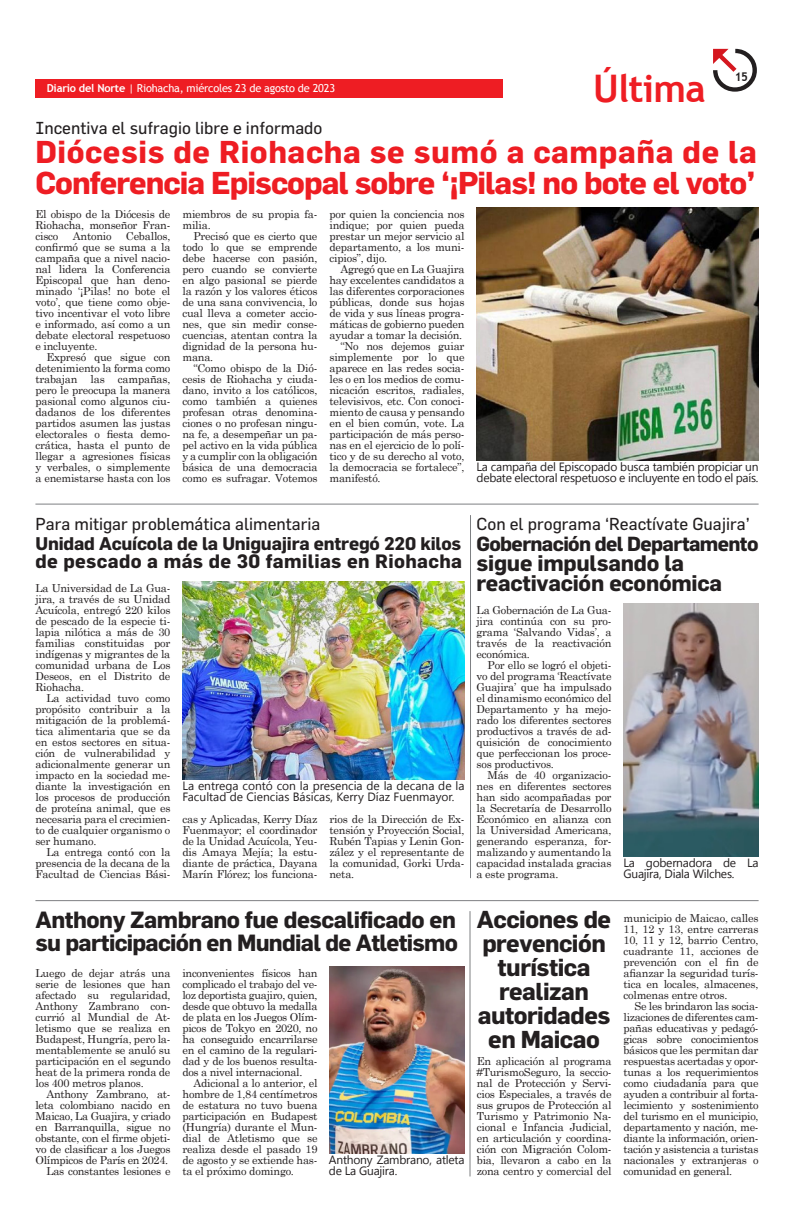
<style>
.page{position:relative;width:794px;height:1219px;background:#fff}
.page>*{position:absolute;margin:0;border:0;box-sizing:border-box;transform-origin:0 0}
.Texto_capitular{font:700 38px "Trebuchet MS";letter-spacing:-.02em;color:#ee1d23}
.Título_medio_34pt{font:700 31px/31px "Flama";letter-spacing:-.03em;color:#ee1d23}
.Titulo_Una_Col_22pt{font:700 24px/24px "Flama";letter-spacing:-.02em;color:#231f20;text-align:center}
.Titulo_Medio_30Pt{font:700 23px/23px "Flama";letter-spacing:-.02em;color:#231f20}
.Título_medio_22pt{font:700 22px/20px "Flama";letter-spacing:-.01em;color:#231f20}
.Título_medio_22pt-2{font:700 20px "Flama";letter-spacing:-.03em;color:#231f20}
.Título_medio_22pt-3{font:700 19px "Flama";letter-spacing:.02em;color:#231f20}
.Título_medio_22pt-4{font:700 18px "Flama";letter-spacing:-.01em;color:#231f20}
.Antetitulo{font:17px "Flama";color:#231f20}
.Pié_de_foto{font:12px/11px "Segoe UI";letter-spacing:-.02em;color:#231f20}
.Pié_de_foto-2{font:12px/11px "Segoe UI";color:#231f20}
.Texto_capitular-2{font:700 12px "Trebuchet MS";color:#231f20}
.Texto{font:11px/11px "Century Schoolbook";letter-spacing:-.02em;color:#231f20;text-align:justify}
.Texto_sin_sangrias{font:11px/11px "Century Schoolbook";letter-spacing:-.02em;color:#231f20;text-align:justify}
.Texto-2{font:11px "Trebuchet MS";letter-spacing:-.02em;color:#fff}
.s1{font-weight:700}
</style>
<div class="page">
<svg style="left:713px;top:49px;width:44px;height:43px"></svg>
<div style="left:35px;top:79px;width:468px;height:18px;background:#ee1d23"></div>
<img style="left:476px;top:207px;width:282px;height:253px">
<hr style="left:35px;top:504px;width:723px;height:1px;background:#7e8083">
<hr style="left:35px;top:900px;width:723px;height:1px;background:#7e8083">
<img style="left:182px;top:581px;width:282px;height:198px">
<hr style="left:470px;top:515px;width:1px;height:363px;background:#7e8083">
<img style="left:623px;top:603px;width:135px;height:253px">
<img style="left:329px;top:966px;width:135px;height:187px">
<hr style="left:469px;top:911px;width:1px;height:265px;background:#7e8083">
<p class="Texto-2" style="left:47px;top:81px;width:290px"><span class="s1">Diario del Norte</span> | Riohacha, miércoles 23 de agosto de 2023</p>
<p class="Antetitulo" style="left:35px;top:118px;width:288px">Incentiva el sufragio libre e informado</p>
<p class="Texto_capitular" style="left:593px;top:65px;width:114px">Última</p>
<p class="Texto_capitular-2" style="left:734px;top:69px;width:15px">15</p>
<p class="Título_medio_34pt" style="left:35px;top:136px;width:723px">Diócesis de Riohacha se sumó a campaña de la<br>Conferencia Episcopal sobre ‘¡Pilas! no bote el voto’</p>
<p class="Texto_sin_sangrias" style="left:35px;top:208px;width:136px">El obispo de la Diócesis de Riohacha, monseñor Fran&shy;cisco</p>
<p class="Texto_sin_sangrias" style="left:35px;top:230px;width:136px;text-indent:90px">Ceballos, confirmó que se suma a la campaña que a nivel nacio&shy;nal lidera la Conferencia Episcopal que han deno&shy;minado ‘¡Pilas! no bote el voto’, que tiene como obje&shy;tivo incentivar el voto libre e informado, así como a un debate electoral respetuoso e incluyente.</p>
<p class="Texto" style="left:35px;top:351px;width:136px;text-indent:11px">Expresó que sigue con detenimiento la forma como trabajan las campañas, pero le preocupa la manera pasional como algunos ciu&shy;dadanos de los diferentes partidos asumen las justas electorales o fiesta demo&shy;crática, hasta el punto de llegar a agresiones físicas y verbales, o simplemente a enemistarse hasta con los</p>
<p class="Texto_sin_sangrias" style="left:73px;top:230px;width:40px">Antonio</p>
<p class="Texto" style="left:182px;top:208px;width:136px">miembros de su propia fa&shy;milia.</p>
<p class="Texto" style="left:182px;top:230px;width:136px;text-indent:11px">Precisó que es cierto que todo lo que se emprende debe hacerse con pasión, pero cuando se convierte en algo pasional se pierde la razón y los valores éticos de una sana convivencia, lo cual lleva a cometer accio&shy;nes, que sin medir conse&shy;cuencias, atentan contra la dignidad de la persona hu&shy;mana.</p>
<p class="Texto" style="left:182px;top:362px;width:136px;text-indent:11px">“Como obispo de la Dió&shy;cesis de Riohacha y ciuda&shy;dano, invito a los católicos, como también a quienes profesan otras denomina&shy;ciones o no profesan ningu&shy;na fe, a desempeñar un pa&shy;pel activo en la vida pública y a cumplir con la obligación básica de una democracia como es sufragar. Votemos</p>
<p class="Texto" style="left:329px;top:208px;width:136px">por quien la conciencia nos indique; por quien pueda prestar un mejor servicio al departamento, a los muni&shy;cipios”, dijo.</p>
<p class="Texto" style="left:329px;top:263px;width:136px;text-indent:11px">Agregó que en La Guajira hay excelentes candidatos a las diferentes corporaciones públicas, donde sus hojas de vida y sus líneas progra&shy;máticas de gobierno pueden ayudar a tomar la decisión.</p>
<p class="Texto" style="left:329px;top:340px;width:136px;text-indent:11px">“No nos dejemos guiar simplemente por lo que aparece en las redes socia&shy;les o en los medios de comu&shy;nicación escritos, radiales, televisivos, etc. Con conoci&shy;miento de causa y pensando en el bien común, vote. La participación de más perso&shy;nas en el ejercicio de lo polí&shy;tico y de su derecho al voto, la democracia se fortalece”, manifestó.</p>
<p class="Pié_de_foto" style="left:476px;top:461px;width:283px">La campaña del Episcopado busca también propiciar un debate electoral respetuoso e incluyente en todo el país.</p>
<p class="Antetitulo" style="left:35px;top:514px;width:286px">Para mitigar problemática alimentaria</p>
<p class="Título_medio_22pt-4" style="left:35px;top:533px;width:427px">Unidad Acuícola de la Uniguajira entregó 220 kilos</p>
<p class="Título_medio_22pt-3" style="left:35px;top:550px;width:428px">de pescado a más de 30 familias en Riohacha</p>
<p class="Texto_sin_sangrias" style="left:35px;top:582px;width:136px">La Universidad de La Gua&shy;jira, a través de su Unidad Acuícola, entregó 220 kilos de pescado de la especie ti&shy;lapia nilótica a más de 30 familias constituidas por indígenas y migrantes de la comunidad urbana de Los Deseos, en el Distrito de Riohacha.</p>
<p class="Texto" style="left:35px;top:692px;width:136px;text-indent:11px">La actividad tuvo como propósito contribuir a la mitigación de la problemá&shy;tica alimentaria que se da en estos sectores en situa&shy;ción de vulnerabilidad y adicionalmente generar un impacto en la sociedad me&shy;diante la investigación en los procesos de producción de proteína animal, que es necesaria para el crecimien&shy;to de cualquier organismo o ser humano.</p>
<p class="Texto" style="left:35px;top:846px;width:136px;text-indent:11px">La entrega contó con la presencia de la decana de la Facultad de Ciencias Bási-</p>
<p class="Pié_de_foto-2" style="left:182px;top:780px;width:283px">La entrega contó con la presencia de la decana de la<br>Facultad de Ciencias Básicas, Kerry Díaz Fuenmayor.</p>
<p class="Texto" style="left:182px;top:813px;width:136px">cas y Aplicadas, Kerry Díaz Fuenmayor; el coordinador de la Unidad Acuícola, Yeu&shy;dis Amaya Mejía; la estu&shy;diante de práctica, Dayana Marín Flórez; los funciona-</p>
<p class="Texto" style="left:329px;top:813px;width:136px">rios de la Dirección de Ex&shy;tensión y Proyección Social, Rubén Tapias y Lenin Gon&shy;zález y el representante de la comunidad, Gorki Urda&shy;neta.</p>
<p class="Titulo_Medio_30Pt" style="left:35px;top:907px;width:424px">Anthony Zambrano fue descalificado en su participación en Mundial de Atletismo</p>
<p class="Texto_sin_sangrias" style="left:35px;top:967px;width:136px">Luego de dejar atrás una serie de lesiones que han afectado su regularidad, Anthony Zambrano con&shy;currió al Mundial de At&shy;letismo que se realiza en Budapest, Hungría, pero la&shy;mentablemente se anuló su participación en el segundo heat de la primera ronda de los 400 metros planos.</p>
<p class="Texto" style="left:35px;top:1088px;width:136px;text-indent:11px">Anthony Zambrano, at&shy;leta colombiano nacido en Maicao, La Guajira, y criado en Barranquilla, sigue no obstante, con el firme objeti&shy;vo de clasificar a los Juegos Olímpicos de París en 2024.</p>
<p class="Texto" style="left:46px;top:1165px;width:125px">Las constantes lesiones e</p>
<p class="Pié_de_foto" style="left:329px;top:1154px;width:137px">Anthony Zambrano, atleta de La Guajira.</p>
<p class="Texto" style="left:182px;top:967px;width:136px">inconvenientes físicos han complicado el trabajo del ve&shy;loz deportista guajiro, quien, desde que obtuvo la medalla de plata en los Juegos Olím&shy;picos de Tokyo en 2020, no ha conseguido encarrilarse en el camino de la regulari&shy;dad y de los buenos resulta&shy;dos a nivel internacional.</p>
<p class="Texto" style="left:182px;top:1077px;width:136px;text-indent:11px">Adicional a lo anterior, el hombre de 1,84 centímetros de estatura no tuvo buena participación en Budapest (Hungría) durante el Mun&shy;dial de Atletismo que se realiza desde el pasado 19 de agosto y se extiende has&shy;ta el próximo domingo.</p>
<p class="Antetitulo" style="left:476px;top:514px;width:275px">Con el programa ‘Reactívate Guajira’</p>
<p class="Título_medio_22pt-2" style="left:476px;top:532px;width:283px">Gobernación del Departamento</p>
<p class="Título_medio_22pt" style="left:476px;top:553px;width:247px">sigue impulsando la reactivación económica</p>
<p class="Texto_sin_sangrias" style="left:476px;top:604px;width:136px">La Gobernación de La Gua&shy;jira continúa con su pro&shy;grama ‘Salvando Vidas’, a través de la reactivación económica.</p>
<p class="Texto" style="left:476px;top:659px;width:136px;text-indent:11px">Por ello se logró el objeti&shy;vo del programa ‘Reactívate Guajira’ que ha impulsado el dinamismo económico del Departamento y ha mejo&shy;rado los diferentes sectores productivos a través de ad&shy;quisición de conocimiento que perfeccionan los proce&shy;sos productivos.</p>
<p class="Texto" style="left:476px;top:769px;width:136px;text-indent:11px">Más de 40 organizacio&shy;nes en diferentes sectores han sido acompañadas por la Secretaría de Desarrollo Económico en alianza con la Universidad Americana, generando esperanza, for&shy;malizando y aumentando la capacidad instalada gracias a este programa.</p>
<p class="Pié_de_foto" style="left:623px;top:857px;width:137px">La gobernadora de La<br>Guajira, Diala Wilches.</p>
<p class="Titulo_Una_Col_22pt" style="left:477px;top:907px;width:136px">Acciones de prevención turística realizan autoridades en Maicao</p>
<p class="Texto_sin_sangrias" style="left:477px;top:1055px;width:136px">En aplicación al programa #TurismoSeguro, la seccio&shy;nal de Protección y Servi&shy;cios Especiales, a través de sus grupos de Protección al Turismo y Patrimonio Na&shy;cional e Infancia Judicial, en articulación y coordina&shy;ción con Migración Colom&shy;bia, llevaron a cabo en la zona centro y comercial del</p>
<p class="Texto_sin_sangrias" style="left:623px;top:912px;width:136px">municipio de Maicao, calles 11, 12 y 13, entre carreras 10, 11 y 12, barrio Centro, cuadrante 11, acciones de prevención con el fin de afianzar la seguridad turís&shy;tica en locales, almacenes, colmenas entre otros.</p>
<p class="Texto" style="left:623px;top:1000px;width:136px;text-indent:11px">Se les brindaron las socia&shy;lizaciones de diferentes cam&shy;pañas educativas y pedagó&shy;gicas sobre conocimientos básicos que les permitan dar respuestas acertadas y opor&shy;tunas a los requerimientos como ciudadanía para que ayuden a contribuir al forta&shy;lecimiento y sostenimiento del turismo en el municipio, departamento y nación, me&shy;diante la información, orien&shy;tación y asistencia a turistas nacionales y extranjeras o comunidad en general.</p>
</div>
